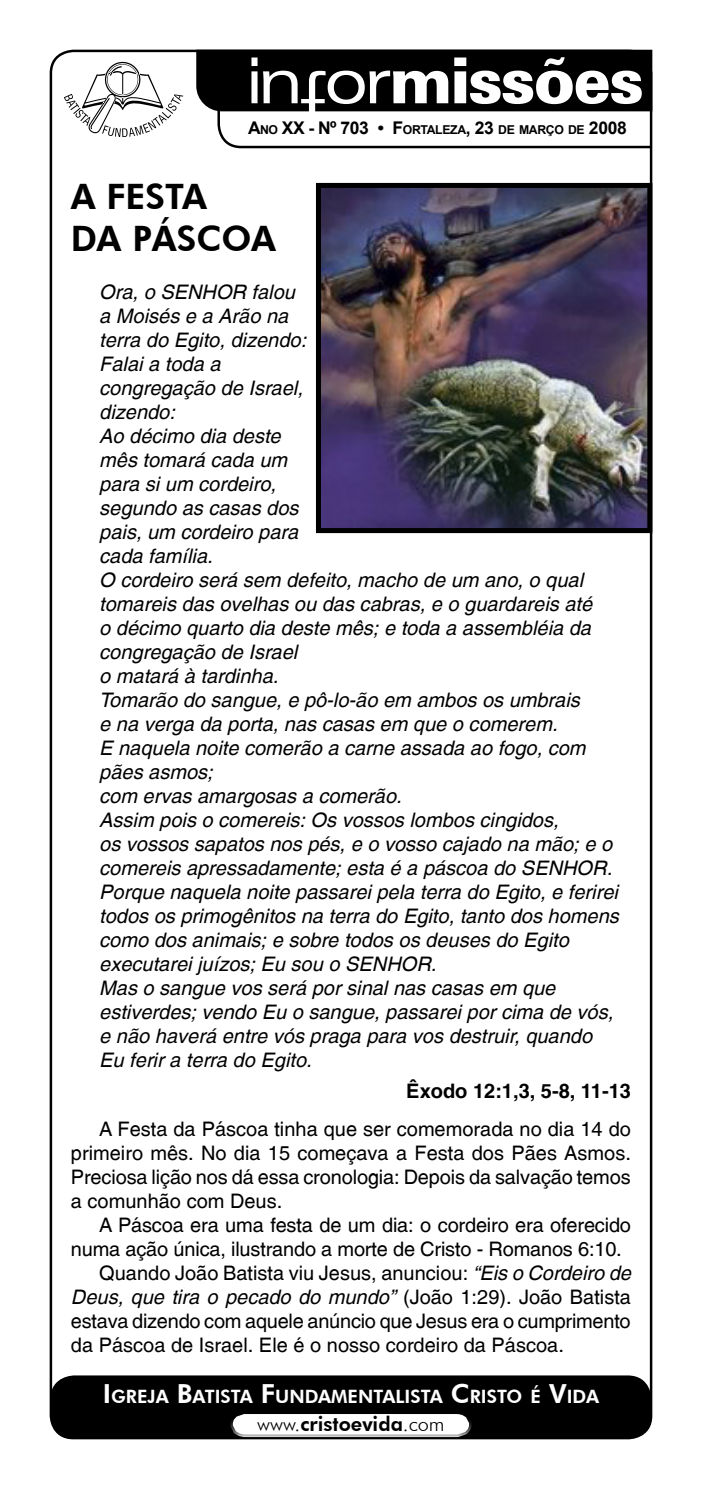
<style>
.page{position:relative;width:702px;height:1489px;background:#fff}
.page>*{position:absolute;margin:0;border:0;box-sizing:border-box;transform-origin:0 0}
.t1{font:800 35px/42px "Futura BT";color:#000}
.t2{font:italic 20px/24px "Switzerland";color:#000}
.t3{font:20px/24px "Switzerland Plain";letter-spacing:-.01em;color:#000;text-align:justify}
.t4{font:700 20px "Switzerland";color:#000}
.t5{font:800 20px "Futura BT";color:#000}
.t6{font:800 18.25px "Futura BT";color:#fff}
.t7{font:700 12.25px "Arial";letter-spacing:-.03em;color:#000}
.s1{font-size:17.5px}
.s2{font-family:"Switzerland";font-style:italic}
.s3{font-family:"Switzerland Plain";font-style:normal}
.s4{font-size:26.25px}
.s5{font-weight:300}
</style>
<div class="page">
<svg style="left:196px;top:50px;width:456px;height:98px"></svg>
<svg style="left:64px;top:61px;width:119px;height:76px"></svg>
<div style="left:52px;top:1376px;width:598px;height:61px;background:#000;border-radius:23px"></div>
<div style="left:50px;top:1375px;width:601px;height:63px;border:2px solid #000;border-radius:23px"></div>
<svg style="left:229px;top:1414px;width:244px;height:24px;background:#e1e1e1"></svg>
<img style="left:322px;top:189px;width:324px;height:338px">
<div style="left:316px;top:183px;width:336px;height:350px;border:5px solid #000"></div>
<p class="t7" style="left:248px;top:122px;width:380px"><span class="s1">A</span>NO <span class="s1">XX - Nº 703 • F</span>ORTALEZA<span class="s1">, 23</span> DE MARÇO DE <span class="s1">2008</span></p>
<h1 class="t1" style="left:71px;top:175px;width:207px">A FESTA<br>DA PÁSCOA</h1>
<p class="t2" style="left:99px;top:279px;width:521px">Ora, o SENHOR falou<br>a Moisés e a Arão na<br>terra do Egito, dizendo:<br>Falai a toda a<br>congregação de Israel,<br>dizendo:<br>Ao décimo dia deste<br>mês tomará cada um<br>para si um cordeiro,<br>segundo as casas dos<br>pais, um cordeiro para<br>cada família.<br>O cordeiro será sem defeito, macho de um ano, o qual tomareis das ovelhas ou das cabras, e o guardareis até<br>o décimo quarto dia deste mês; e toda a assembléia da congregação de Israel<br>o matará à tardinha.<br>Tomarão do sangue, e pô-lo-ão em ambos os umbrais<br>e na verga da porta, nas casas em que o comerem.<br>E naquela noite comerão a carne assada ao fogo, com pães asmos;<br>com ervas amargosas a comerão.<br>Assim pois o comereis: Os vossos lombos cingidos,<br>os vossos sapatos nos pés, e o vosso cajado na mão; e o comereis apressadamente; esta é a páscoa do SENHOR.<br>Porque naquela noite passarei pela terra do Egito, e ferirei todos os primogênitos na terra do Egito, tanto dos homens como dos animais; e sobre todos os deuses do Egito executarei juízos; Eu sou o SENHOR.<br>Mas o sangue vos será por sinal nas casas em que estiverdes; vendo Eu o sangue, passarei por cima de vós, e não haverá entre vós praga para vos destruir, quando Eu ferir a terra do Egito.</p>
<p class="t4" style="left:406px;top:1078px;width:226px">Êxodo 12:1,3, 5-8, 11-13</p>
<p class="t3" style="left:71px;top:1117px;width:561px;text-indent:28px">A Festa da Páscoa tinha que ser comemorada no dia 14 do primeiro mês. No dia 15 começava a Festa dos Pães Asmos.<br>Preciosa lição nos dá essa cronologia: Depois da salvação temos a comunhão com Deus.</p>
<p class="t3" style="left:99px;top:1213px;width:533px">A Páscoa era uma festa de um dia: o cordeiro era oferecido</p>
<p class="t3" style="left:71px;top:1237px;width:552px">numa ação única, ilustrando a morte de Cristo - Romanos 6:10.</p>
<p class="t3" style="left:99px;top:1261px;width:533px">Quando João Batista viu Jesus, anunciou: <span class="s2">“Eis o Cordeiro de</span></p>
<p class="t2" style="left:71px;top:1284px;width:561px">Deus, que tira o pecado do mundo” <span class="s3">(João 1:29). João Batista</span></p>
<p class="t3" style="left:71px;top:1309px;width:561px">estava dizendo com aquele anúncio que Jesus era o cumprimento da Páscoa de Israel. Ele é o nosso cordeiro da Páscoa.</p>
<p class="t6" style="left:103px;top:1385px;width:498px"><span class="s4">I</span>GREJA <span class="s4">B</span>ATISTA <span class="s4">F</span>UNDAMENTALISTA <span class="s4">C</span>RISTO É <span class="s4">V</span>I DA</p>
<p class="t5" style="left:257px;top:1411px;width:189px"><span class="s5">www.</span>cristoevida<span class="s5">.com</span></p>
</div>
